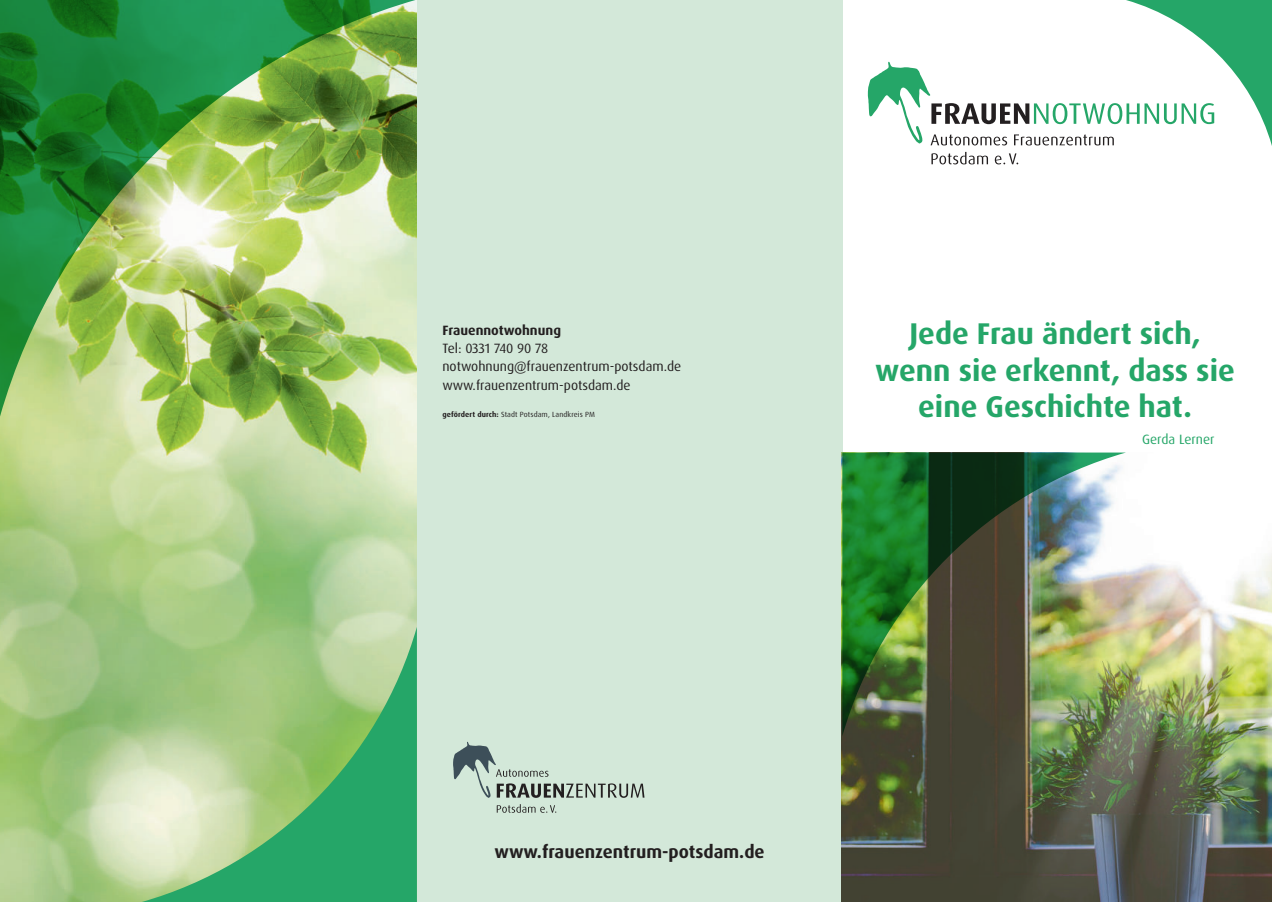
<style>
.page{position:relative;width:1272px;height:902px;background:#fff}
.page>*{position:absolute;margin:0;border:0;box-sizing:border-box;transform-origin:0 0}
.t1{font:700 30px/36px "Dax Pro";color:#25a668;text-align:center}
.t2{font:700 18px "Dax Pro";color:#231f20}
.t3{font:13.5px/18px "Dax Pro";color:#231f20}
.t4{font:700 13.5px "Dax Pro";color:#231f20}
.t5{font:13.5px "Dax Pro";color:#25a668}
.t6{font:7.5px "Dax Pro";letter-spacing:.015em;color:#231f20}
.s1{font-weight:700}
</style>
<div class="page">
<div style="left:417px;top:0;width:425px;height:901px;background:#d3e8d9"></div>
<img style="left:0;top:416px;width:417px;height:485px">
<img style="left:0;top:0;width:417px;height:416px">
<svg style="left:142px;top:626px;width:275px;height:275px;background:#84c283"></svg>
<img style="left:842px;top:452px;width:429px;height:449px">
<img style="left:842px;top:452px;width:283px;height:284px">
<svg style="left:496px;top:804px;width:60px;height:8px"></svg>
<svg style="left:453px;top:741px;width:191px;height:56px"></svg>
<svg style="left:931px;top:152px;width:87px;height:12px"></svg>
<svg style="left:867px;top:0;width:404px;height:146px"></svg>
<p class="t4" style="left:442px;top:323px;width:120px">Frauennotwohnung</p>
<p class="t3" style="left:442px;top:340px;width:240px">Tel: 0331 740 90 78 notwohnung@frauenzentrum-potsdam.de www.frauenzentrum-potsdam.de</p>
<p class="t6" style="left:442px;top:410px;width:154px"><span class="s1">gefördert durch:</span> Stadt Potsdam, Landkreis PM</p>
<h1 class="t1" style="left:875px;top:317px;width:361px">Jede Frau ändert sich, wenn sie erkennt, dass sie eine Geschichte hat.</h1>
<p class="t5" style="left:1142px;top:432px;width:74px">Gerda Lerner</p>
<h2 class="t2" style="left:494px;top:842px;width:271px">www.frauenzentrum-potsdam.de</h2>
</div>
